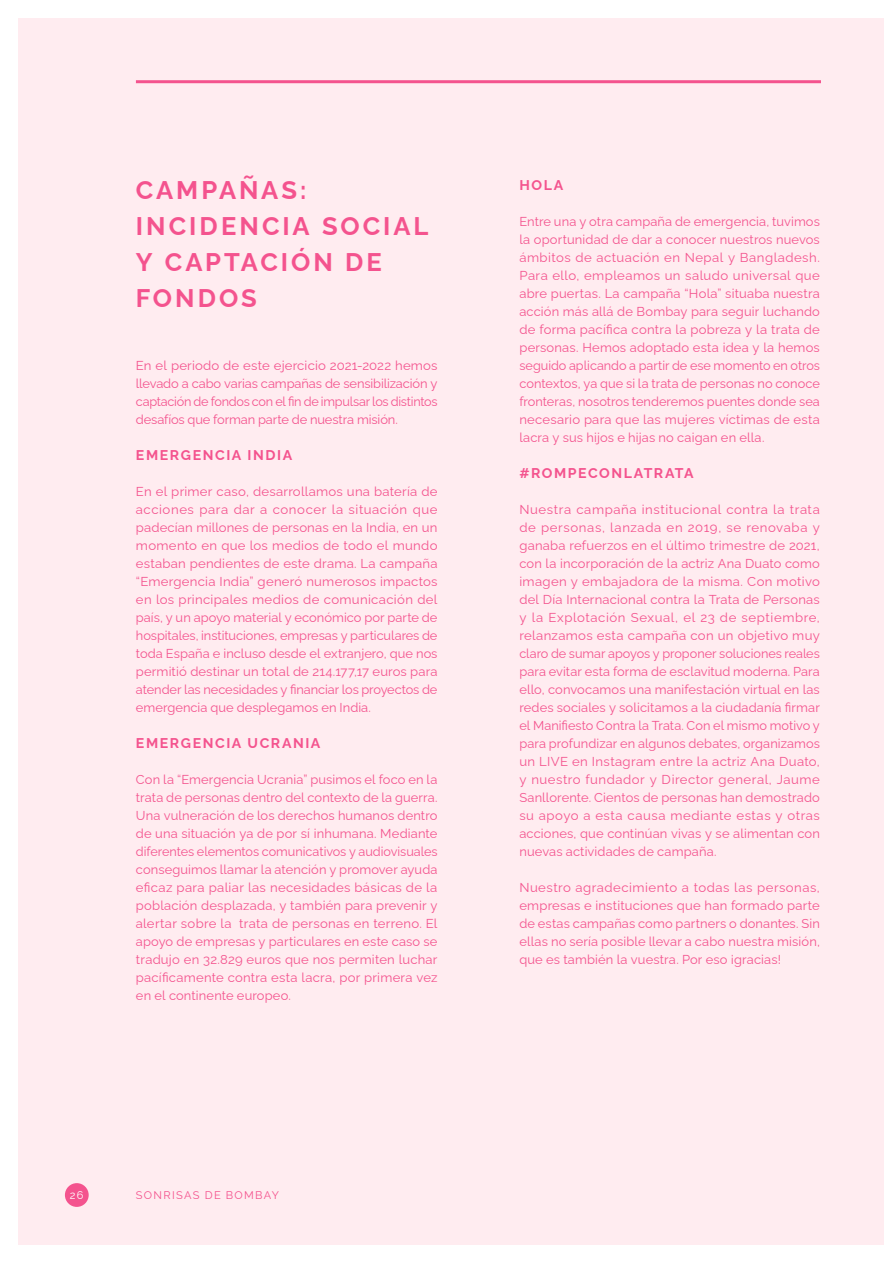
<style>
.page{position:relative;width:893px;height:1263px;background:#fff}
.page>*{position:absolute;margin:0;border:0;box-sizing:border-box;transform-origin:0 0}
.t1{font:700 25.5px/36px "Raleway";letter-spacing:.115em;color:#f4538e}
.t2{font:700 14.1px "Raleway";letter-spacing:.11em;color:#f4538e}
.t3{font:12.9px/18px "Raleway";letter-spacing:.01em;color:#f4538e;text-align:justify}
.t4{font:11.1px "Raleway";letter-spacing:.115em;color:#f4538e}
.t5{font:11.1px "Raleway";color:#fff}
</style>
<div class="page">
<div style="left:18px;top:18px;width:866px;height:1227px;background:#ffecf0"></div>
<div style="left:65px;top:1183px;width:24px;height:24px;background:#f4538e;border-radius:50%"></div>
<hr style="left:136px;top:80px;width:685px;height:3px;background:#f4538e">
<h1 class="t1" style="left:136px;top:169px;width:294px">CAMPAÑAS:<br>INCIDENCIA SOCIAL<br>Y CAPTACIÓN DE<br>FONDOS</h1>
<p class="t3" style="left:136px;top:355px;width:303px">En el periodo de este ejercicio 2021-2022 hemos llevado a cabo varias campañas de sensibilización y captación de fondos con el fin de impulsar los distintos desafíos que forman parte de nuestra misión.</p>
<p class="t2" style="left:136px;top:443px;width:158px">EMERGENCIA INDIA</p>
<p class="t3" style="left:136px;top:481px;width:303px">En el primer caso, desarrollamos una batería de acciones para dar a conocer la situación que padecían millones de personas en la India, en un momento en que los medios de todo el mundo estaban pendientes de este drama. La campaña “Emergencia India” generó numerosos impactos en los principales medios de comunicación del país, y un apoyo material y económico por parte de hospitales, instituciones, empresas y particulares de toda España e incluso desde el extranjero, que nos permitió destinar un total de 214.177,17 euros para atender las necesidades y financiar los proyectos de emergencia que desplegamos en India.</p>
<p class="t2" style="left:136px;top:731px;width:186px">EMERGENCIA UCRANIA</p>
<p class="t3" style="left:136px;top:769px;width:303px">Con la “Emergencia Ucrania” pusimos el foco en la trata de personas dentro del contexto de la guerra.<br>Una vulneración de los derechos humanos dentro de una situación ya de por sí inhumana. Mediante diferentes elementos comunicativos y audiovisuales conseguimos llamar la atención y promover ayuda eficaz para paliar las necesidades básicas de la población desplazada, y también para prevenir y alertar sobre la trata de personas en terreno. El apoyo de empresas y particulares en este caso se tradujo en 32.829 euros que nos permiten luchar pacíficamente contra esta lacra, por primera vez en el continente europeo.</p>
<p class="t5" style="left:70px;top:1186px;width:15px">26</p>
<p class="t4" style="left:136px;top:1186px;width:145px">SONRISAS DE BOMBAY</p>
<p class="t2" style="left:519px;top:173px;width:45px">HOLA</p>
<p class="t3" style="left:519px;top:211px;width:302px">Entre una y otra campaña de emergencia, tuvimos la oportunidad de dar a conocer nuestros nuevos ámbitos de actuación en Nepal y Bangladesh.<br>Para ello, empleamos un saludo universal que abre puertas. La campaña “Hola” situaba nuestra acción más allá de Bombay para seguir luchando de forma pacífica contra la pobreza y la trata de personas. Hemos adoptado esta idea y la hemos seguido aplicando a partir de ese momento en otros contextos, ya que si la trata de personas no conoce fronteras, nosotros tenderemos puentes donde sea necesario para que las mujeres víctimas de esta lacra y sus hijos e hijas no caigan en ella.</p>
<p class="t2" style="left:519px;top:461px;width:176px">#ROMPECONLATRATA</p>
<p class="t3" style="left:519px;top:499px;width:302px">Nuestra campaña institucional contra la trata de personas, lanzada en 2019, se renovaba y ganaba refuerzos en el último trimestre de 2021, con la incorporación de la actriz Ana Duato como imagen y embajadora de la misma. Con motivo del Día Internacional contra la Trata de Personas y la Explotación Sexual, el 23 de septiembre, relanzamos esta campaña con un objetivo muy claro de sumar apoyos y proponer soluciones reales para evitar esta forma de esclavitud moderna. Para ello, convocamos una manifestación virtual en las redes sociales y solicitamos a la ciudadanía firmar el Manifiesto Contra la Trata. Con el mismo motivo y para profundizar en algunos debates, organizamos un LIVE en Instagram entre la actriz Ana Duato, y nuestro fundador y Director general, Jaume Sanllorente. Cientos de personas han demostrado su apoyo a esta causa mediante estas y otras acciones, que continúan vivas y se alimentan con nuevas actividades de campaña.</p>
<p class="t3" style="left:519px;top:877px;width:302px">Nuestro agradecimiento a todas las personas, empresas e instituciones que han formado parte de estas campañas como partners o donantes. Sin ellas no sería posible llevar a cabo nuestra misión, que es también la vuestra. Por eso ¡gracias!</p>
</div>
